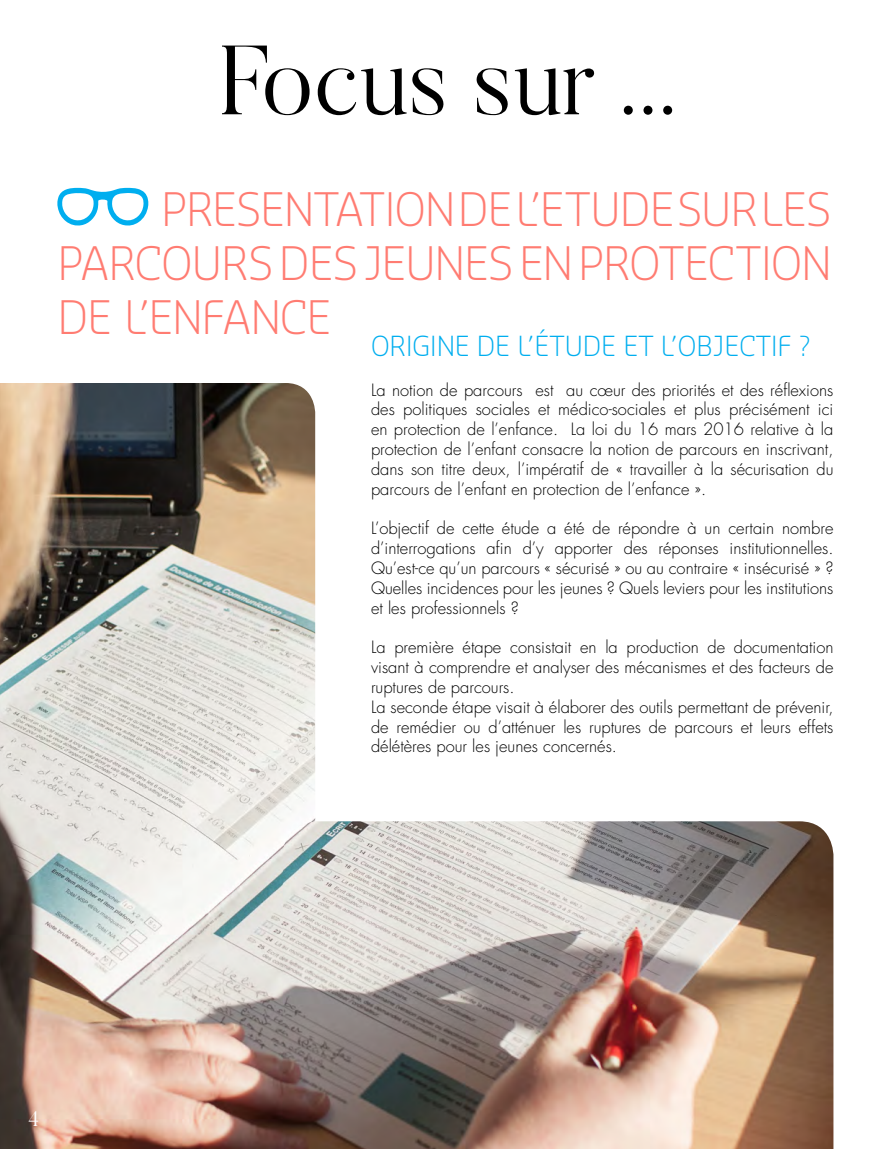
<style>
.page{position:relative;width:893px;height:1149px;background:#fff}
.page>*{position:absolute;margin:0;border:0;box-sizing:border-box;transform-origin:0 0}
.t1{font:300 97.5px "Butler";color:#000}
.t2{font:300 45px/54px "Sansa Std";letter-spacing:-.02em;color:#ff7c72;text-align:justify}
.t3{font:300 27px "Sansa Std";color:#00aeef}
.t4{font:300 21px "Butler";color:#fff}
.t5{font:300 16.5px/19.8px "Futura LT";color:#000;text-align:justify}
</style>
<div class="page">
<img style="left:0;top:383px;width:315px;height:765px">
<img style="left:283px;top:821px;width:550px;height:327px">
<svg style="left:57px;top:188px;width:91px;height:38px"></svg>
<p class="t1" style="left:219px;top:19px;width:460px">Focus sur ...</p>
<p class="t2" style="left:57px;top:180px;width:775px;text-indent:104px">PRESENTATION DE L’ETUDE SUR LES PARCOURS DES JEUNES EN PROTECTION DE L’ENFANCE</p>
<p class="t3" style="left:371px;top:328px;width:441px">ORIGINE DE L’ÉTUDE ET L’OBJECTIF ?</p>
<p class="t5" style="left:371px;top:380px;width:464px">La notion de parcours est au cœur des priorités et des réflexions des politiques sociales et médico-sociales et plus précisément ici en protection de l’enfance. La loi du 16 mars 2016 relative à la protection de l’enfant consacre la notion de parcours en inscrivant, dans son titre deux, l’impératif de « travailler à la sécurisation du parcours de l’enfant en protection de l’enfance ».</p>
<p class="t5" style="left:371px;top:519px;width:464px">L’objectif de cette étude a été de répondre à un certain nombre d’interrogations afin d’y apporter des réponses institutionnelles.<br>Qu’est-ce qu’un parcours « sécurisé » ou au contraire « insécurisé » ?<br>Quelles incidences pour les jeunes ? Quels leviers pour les institutions et les professionnels ?</p>
<p class="t5" style="left:371px;top:637px;width:464px">La première étape consistait en la production de documentation visant à comprendre et analyser des mécanismes et des facteurs de ruptures de parcours.</p>
<p class="t5" style="left:371px;top:697px;width:464px">La seconde étape visait à élaborer des outils permettant de prévenir, de remédier ou d’atténuer les ruptures de parcours et leurs effets délétères pour les jeunes concernés.</p>
<p class="t4" style="left:28px;top:1104px;width:12px">4</p>
</div>
